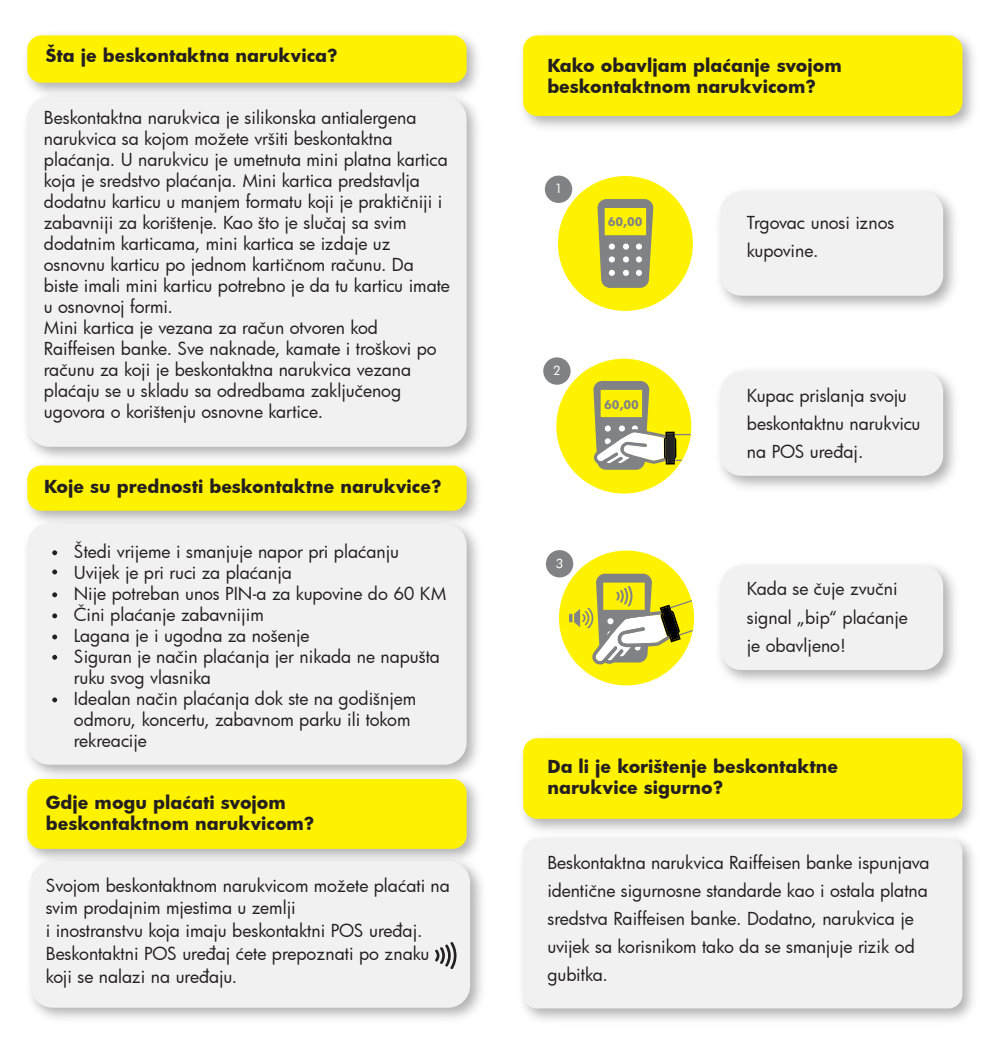
<style>
.page{position:relative;width:993px;height:1042px;background:#fff}
.page>*{position:absolute;margin:0;border:0;box-sizing:border-box;transform-origin:0 0}
.t1{font:17.5px/21px "Futura Bk";color:#231f20}
.t2{font:700 17.5px/21px "Futura Bk";color:#231f20}
.t3{font:12.95px "Futura BT Book";color:#fff}
.t4{font:12.42px "Futura BT Bold";color:#808285}
</style>
<div class="page">
<img style="left:523px;top:738px;width:451px;height:90px">
<div style="left:523px;top:738px;width:439px;height:81px;background:#fff200;border-radius:14px"></div>
<img style="left:523px;top:828px;width:450px;height:192px">
<div style="left:523px;top:838px;width:439px;height:170px;background:#f1f1f2;border-radius:14px"></div>
<img style="left:27px;top:35px;width:451px;height:52px">
<div style="left:27px;top:35px;width:439px;height:48px;background:#fff200;border-radius:14px"></div>
<img style="left:27px;top:467px;width:451px;height:46px">
<div style="left:27px;top:465px;width:439px;height:46px;background:#fff200;border-radius:14px"></div>
<img style="left:27px;top:87px;width:451px;height:380px">
<div style="left:27px;top:97px;width:439px;height:350px;background:#f1f1f2;border-radius:22px"></div>
<img style="left:27px;top:513px;width:451px;height:256px">
<div style="left:27px;top:523px;width:439px;height:242px;background:#f1f1f2;border-radius:22px"></div>
<img style="left:27px;top:769px;width:451px;height:82px">
<div style="left:27px;top:779px;width:439px;height:70px;background:#fff200;border-radius:14px"></div>
<div style="left:31px;top:861px;width:439px;height:146px;background:#f1f1f2;border-radius:22px"></div>
<svg style="left:435px;top:942px;width:21px;height:27px"></svg>
<img style="left:523px;top:35px;width:451px;height:93px">
<div style="left:523px;top:35px;width:439px;height:81px;background:#fff200;border-radius:14px"></div>
<img style="left:720px;top:371px;width:235px;height:117px">
<div style="left:720px;top:371px;width:222px;height:105px;background:#f1f1f2;border-radius:21px"></div>
<img style="left:720px;top:191px;width:235px;height:117px">
<div style="left:720px;top:191px;width:222px;height:105px;background:#f1f1f2;border-radius:21px"></div>
<div style="left:557px;top:176px;width:135px;height:135px;background:#fff200;border-radius:50%"></div>
<svg style="left:597px;top:199px;width:56px;height:89px"></svg>
<div style="left:544px;top:176px;width:28px;height:27px;background:#808285;border-radius:50%"></div>
<div style="left:556px;top:359px;width:135px;height:134px;background:#fff200;border-radius:50%"></div>
<div style="left:543px;top:357px;width:27px;height:28px;background:#808285;border-radius:50%"></div>
<svg style="left:593px;top:381px;width:98px;height:89px"></svg>
<div style="left:558px;top:550px;width:135px;height:135px;background:#fff200;border-radius:50%"></div>
<div style="left:545px;top:550px;width:28px;height:27px;background:#808285;border-radius:50%"></div>
<svg style="left:569px;top:574px;width:124px;height:91px"></svg>
<img style="left:720px;top:565px;width:235px;height:117px">
<div style="left:720px;top:565px;width:222px;height:105px;background:#f1f1f2;border-radius:21px"></div>
<svg style="left:52px;top:550px;width:5px;height:5px"></svg>
<svg style="left:52px;top:569px;width:5px;height:5px"></svg>
<svg style="left:52px;top:592px;width:5px;height:5px"></svg>
<svg style="left:52px;top:613px;width:5px;height:5px"></svg>
<svg style="left:52px;top:634px;width:5px;height:5px"></svg>
<svg style="left:52px;top:655px;width:5px;height:5px"></svg>
<svg style="left:52px;top:697px;width:5px;height:5px"></svg>
<p class="t2" style="left:46px;top:45px;width:293px">Šta je beskontaktna narukvica?</p>
<p class="t1" style="left:44px;top:107px;width:407px">Beskontaktna narukvica je silikonska antialergena narukvica sa kojom možete vršiti beskontaktna plaćanja. U narukvicu je umetnuta mini platna kartica koja je sredstvo plaćanja. Mini kartica predstavlja dodatnu karticu u manjem formatu koji je praktičniji i zabavniji za korištenje. Kao što je slučaj sa svim dodatnim karticama, mini kartica se izdaje uz osnovnu karticu po jednom kartičnom računu. Da biste imali mini karticu potrebno je da tu karticu imate u osnovnoj formi.<br>Mini kartica je vezana za račun otvoren kod Raiffeisen banke. Sve naknade, kamate i troškovi po računu za koji je beskontaktna narukvica vezana plaćaju se u skladu sa odredbama zaključenog ugovora o korištenju osnovne kartice.</p>
<p class="t2" style="left:44px;top:476px;width:399px">Koje su prednosti beskontaktne narukvice?</p>
<p class="t1" style="left:74px;top:540px;width:374px">Štedi vrijeme i smanjuje napor pri plaćanju Uvijek je pri ruci za plaćanja<br>Nije potreban unos PIN-a za kupovine do 60 KM Čini plaćanje zabavnijim<br>Lagana je i ugodna za nošenje<br>Siguran je način plaćanja jer nikada ne napušta ruku svog vlasnika<br>Idealan način plaćanja dok ste na godišnjem odmoru, koncertu, zabavnom parku ili tokom rekreacije</p>
<p class="t2" style="left:46px;top:791px;width:270px">Gdje mogu plaćati svojom beskontaktnom narukvicom?</p>
<p class="t1" style="left:46px;top:873px;width:405px;line-height:22.8px">Svojom beskontaktnom narukvicom možete plaćati na svim prodajnim mjestima u zemlji<br>i inostranstvu koja imaju beskontaktni POS uređaj.<br>Beskontaktni POS uređaj ćete prepoznati po znaku koji se nalazi na uređaju.</p>
<p class="t2" style="left:547px;top:54px;width:296px">Kako obavljam plaćanje svojom beskontaktnom narukvicom?</p>
<p class="t3" style="left:554px;top:181px;width:9px">1</p>
<p class="t4" style="left:607px;top:214px;width:36px">60,00</p>
<p class="t3" style="left:553px;top:363px;width:9px">2</p>
<p class="t4" style="left:604px;top:397px;width:36px">60,00</p>
<p class="t3" style="left:555px;top:555px;width:9px">3</p>
<p class="t1" style="left:746px;top:208px;width:149px;line-height:28.3px">Trgovac unosi iznos kupovine.</p>
<p class="t1" style="left:746px;top:381px;width:175px;line-height:28.3px">Kupac prislanja svoju beskontaktnu narukvicu na POS uređaj.</p>
<p class="t1" style="left:746px;top:574px;width:162px;line-height:28.3px">Kada se čuje zvučni signal „bip“ plaćanje je obavljeno!</p>
<p class="t2" style="left:547px;top:755px;width:292px">Da li je korištenje beskontaktne narukvice sigurno?</p>
<p class="t1" style="left:547px;top:848px;width:383px;line-height:28px">Beskontaktna narukvica Raiffeisen banke ispunjava identične sigurnosne standarde kao i ostala platna sredstva Raiffeisen banke. Dodatno, narukvica je uvijek sa korisnikom tako da se smanjuje rizik od gubitka.</p>
</div>
